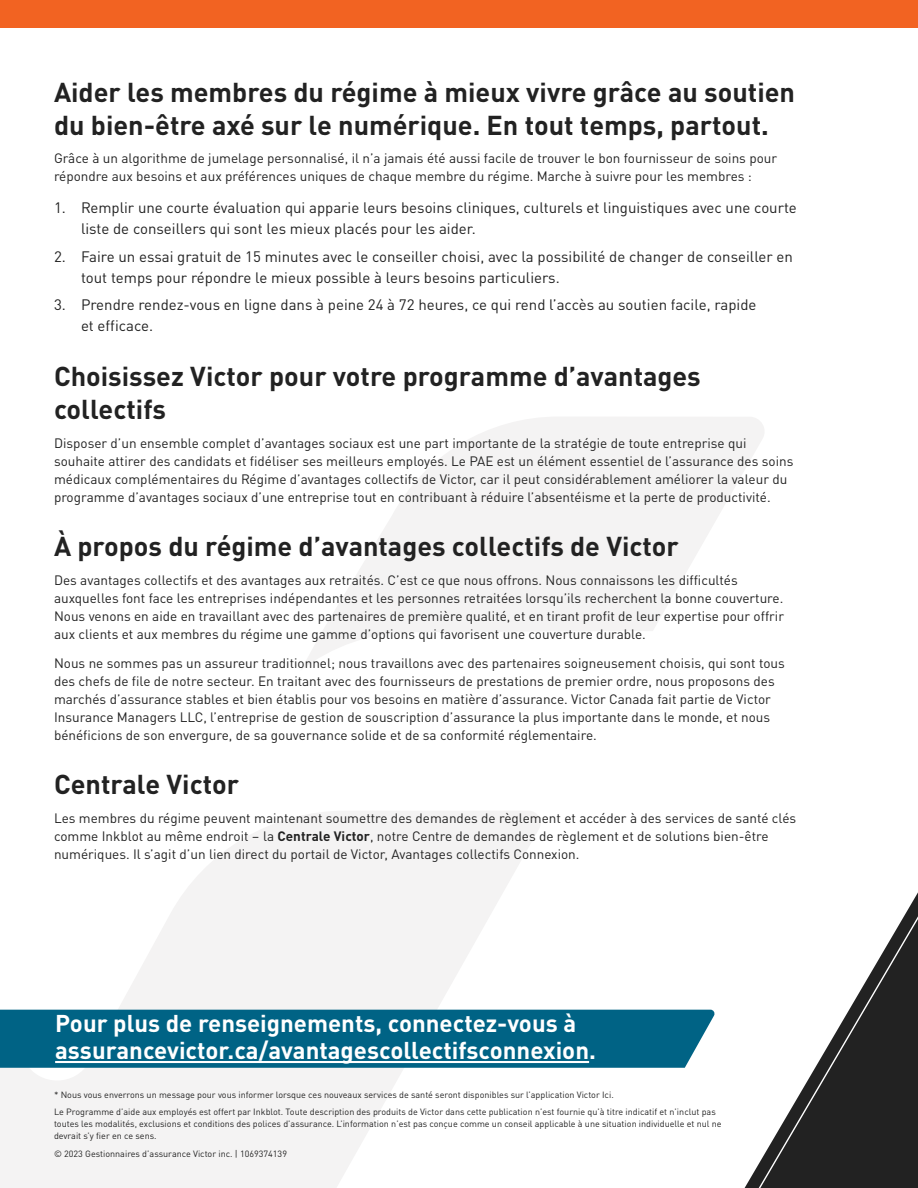
<style>
.page{position:relative;width:918px;height:1188px;background:#fff}
.page>*{position:absolute;margin:0;border:0;box-sizing:border-box;transform-origin:0 0}
.Body_Subhead_1{font:700 27px/33px "DINOT";color:#222}
.CTA_Text_16_18{font:700 24px/27px "DINOT";color:#fff}
.t1{font:15px/21px "DINOT";color:#222}
.Body_Text_10_14{font:13.5px/18px "DINOT";color:#222}
.Disclaimer_Text_6_8{font:9px/12px "DINOT";color:#222}
.s1{font-weight:700}
</style>
<div class="page">
<svg style="left:0;top:811px;width:544px;height:377px;fill:#f4f3f3"></svg>
<svg style="left:302px;top:417px;width:462px;height:252px;fill:#f4f3f3"></svg>
<div style="left:0;top:0;width:918px;height:28px;background:#f26322"></div>
<svg style="left:750px;top:892px;width:168px;height:296px"></svg>
<div style="left:0;top:1010px;width:715px;height:58px;background:#006385"></div>
<hr style="left:55px;top:1061px;width:534px;height:2px;background:#fff">
<h2 class="Body_Subhead_1" style="left:54px;top:73px;width:743px">Aider les membres du régime à mieux vivre grâce au soutien du bien-être axé sur le numérique. En tout temps, partout.</h2>
<p class="Body_Text_10_14" style="left:54px;top:148px;width:725px">Grâce à un algorithme de jumelage personnalisé, il n’a jamais été aussi facile de trouver le bon fournisseur de soins pour répondre aux besoins et aux préférences uniques de chaque membre du régime. Marche à suivre pour les membres :</p>
<p class="t1" style="left:81px;top:196px;width:717px;text-indent:-27px">1. Remplir une courte évaluation qui apparie leurs besoins cliniques, culturels et linguistiques avec une courte liste de conseillers qui sont les mieux placés pour les aider.</p>
<p class="t1" style="left:81px;top:245px;width:714px;text-indent:-27px">2. Faire un essai gratuit de 15 minutes avec le conseiller choisi, avec la possibilité de changer de conseiller en tout temps pour répondre le mieux possible à leurs besoins particuliers.</p>
<p class="t1" style="left:81px;top:293px;width:677px;text-indent:-27px">3. Prendre rendez-vous en ligne dans à peine 24 à 72 heures, ce qui rend l’accès au soutien facile, rapide et efficace.</p>
<h2 class="Body_Subhead_1" style="left:54px;top:357px;width:648px">Choisissez Victor pour votre programme d’avantages collectifs</h2>
<p class="Body_Text_10_14" style="left:54px;top:433px;width:741px">Disposer d’un ensemble complet d’avantages sociaux est une part importante de la stratégie de toute entreprise qui souhaite attirer des candidats et fidéliser ses meilleurs employés. Le PAE est un élément essentiel de l’assurance des soins médicaux complémentaires du Régime d’avantages collectifs de Victor, car il peut considérablement améliorer la valeur du programme d’avantages sociaux d’une entreprise tout en contribuant à réduire l’absentéisme et la perte de productivité.</p>
<h2 class="Body_Subhead_1" style="left:54px;top:527px;width:626px">À propos du régime d’avantages collectifs de Victor</h2>
<p class="Body_Text_10_14" style="left:54px;top:570px;width:732px">Des avantages collectifs et des avantages aux retraités. C’est ce que nous offrons. Nous connaissons les difficultés auxquelles font face les entreprises indépendantes et les personnes retraitées lorsqu’ils recherchent la bonne couverture.<br>Nous venons en aide en travaillant avec des partenaires de première qualité, et en tirant profit de leur expertise pour offrir aux clients et aux membres du régime une gamme d’options qui favorisent une couverture durable.</p>
<p class="Body_Text_10_14" style="left:54px;top:653px;width:732px">Nous ne sommes pas un assureur traditionnel; nous travaillons avec des partenaires soigneusement choisis, qui sont tous des chefs de file de notre secteur. En traitant avec des fournisseurs de prestations de premier ordre, nous proposons des marchés d’assurance stables et bien établis pour vos besoins en matière d’assurance. Victor Canada fait partie de Victor Insurance Managers LLC, l’entreprise de gestion de souscription d’assurance la plus importante dans le monde, et nous bénéficions de son envergure, de sa gouvernance solide et de sa conformité réglementaire.</p>
<h2 class="Body_Subhead_1" style="left:54px;top:766px;width:187px">Centrale Victor</h2>
<p class="Body_Text_10_14" style="left:54px;top:808px;width:744px">Les membres du régime peuvent maintenant soumettre des demandes de règlement et accéder à des services de santé clés comme Inkblot au même endroit – la <span class="s1">Centrale Victor</span>, notre Centre de demandes de règlement et de solutions bien-être numériques. Il s’agit d’un lien direct du portail de Victor, Avantages collectifs Connexion.</p>
<p class="CTA_Text_16_18" style="left:55px;top:1007px;width:542px">Pour plus de renseignements, connectez-vous à assurancevictor.ca/avantagescollectifsconnexion.</p>
<p class="Disclaimer_Text_6_8" style="left:54px;top:1088px;width:561px">* Nous vous enverrons un message pour vous informer lorsque ces nouveaux services de santé seront disponibles sur l’application Victor Ici.</p>
<p class="Disclaimer_Text_6_8" style="left:54px;top:1105px;width:669px">Le Programme d’aide aux employés est offert par Inkblot. Toute description des produits de Victor dans cette publication n’est fournie qu’à titre indicatif et n’inclut pas toutes les modalités, exclusions et conditions des polices d’assurance. L’information n’est pas conçue comme un conseil applicable à une situation individuelle et nul ne devrait s’y fier en ce sens.</p>
<p class="Disclaimer_Text_6_8" style="left:54px;top:1147px;width:235px">© 2023 Gestionnaires d’assurance Victor inc. | 1069374139</p>
</div>
